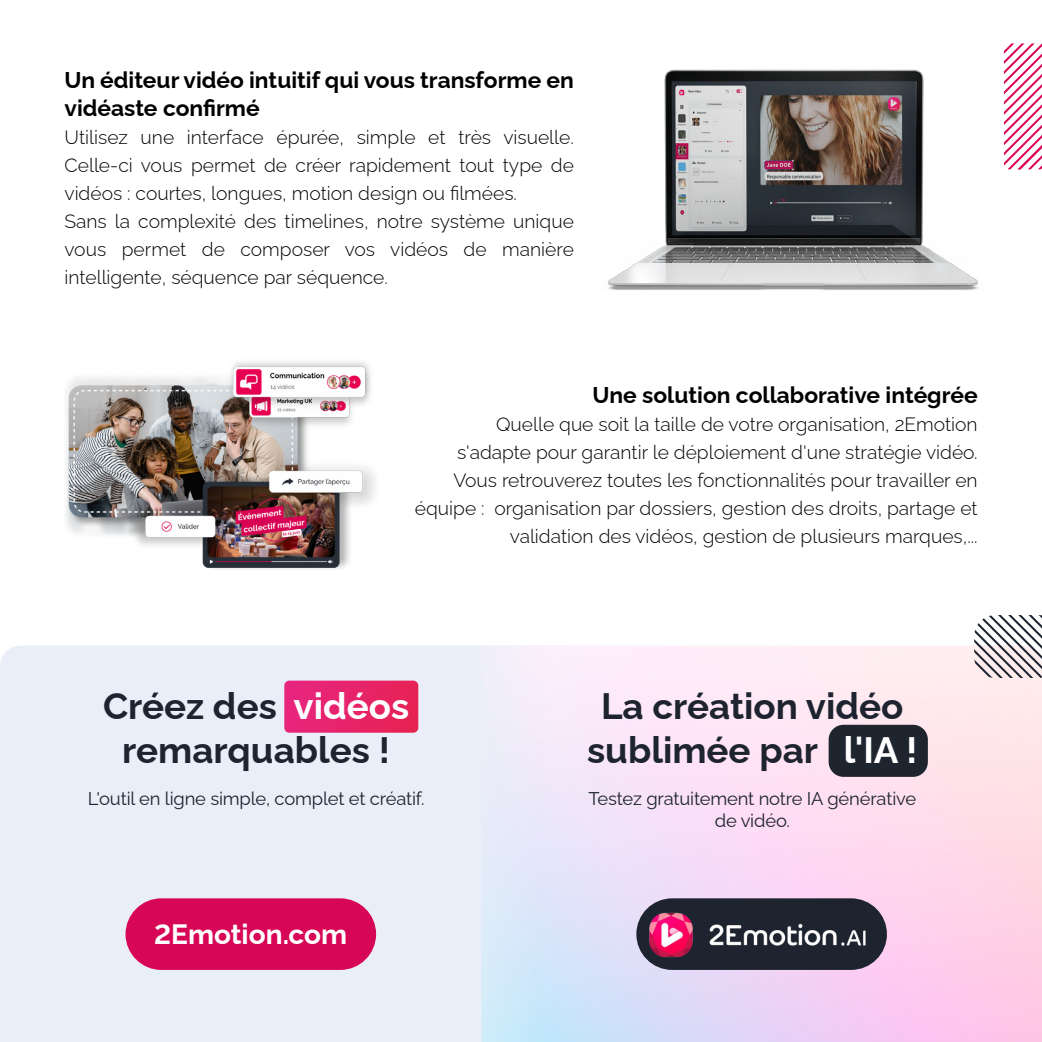
<style>
.page{position:relative;width:1042px;height:1042px;background:#fff}
.page>*{position:absolute;margin:0;border:0;box-sizing:border-box;transform-origin:0 0}
.t1{font:700 36.75px/44.1px "Raleway";color:#1e242f;text-align:center}
.t2{font:700 28px "Raleway";color:#fff}
.t3{font:700 22.75px/28px "Raleway";color:#000}
.t4{font:300 19.25px/28px "Raleway";color:#000}
.t5{font:18.38px/22.1px "Raleway";letter-spacing:-.01em;color:#1e242f;text-align:center}
.s1{color:#fff}
</style>
<div class="page">
<div style="left:0;top:645px;width:481px;height:397px;background:#e9eef8"></div>
<div style="left:284px;top:680px;width:134px;height:53px;background:linear-gradient(to right,#e7257f,#e72254);border-radius:5px"></div>
<svg style="left:1004px;top:43px;width:38px;height:127px"></svg>
<div style="left:126px;top:898px;width:250px;height:72px;background:#d80656;border-radius:36px"></div>
<div style="left:636px;top:898px;width:251px;height:72px;background:#1e242f;border-radius:36px"></div>
<svg style="left:974px;top:615px;width:68px;height:63px"></svg>
<img style="left:608px;top:69px;width:370px;height:221px">
<img style="left:66px;top:362px;width:309px;height:207px">
<img style="left:649px;top:912px;width:217px;height:45px">
<div style="left:828px;top:725px;width:100px;height:52px;background:#1e252f;border-radius:15px"></div>
<p class="t3" style="left:64px;top:64px;width:511px">Un éditeur vidéo intuitif qui vous transforme en vidéaste confirmé</p>
<p class="t4" style="left:64px;top:121px;width:511px">Utilisez une interface épurée, simple et très visuelle.<br>Celle-ci vous permet de créer rapidement tout type de vidéos : courtes, longues, motion design ou filmées.<br>Sans la complexité des timelines, notre système unique vous permet de composer vos vidéos de manière intelligente, séquence par séquence.</p>
<p class="t3" style="left:592px;top:379px;width:387px">Une solution collaborative intégrée</p>
<p class="t4" style="left:415px;top:408px;width:564px;text-align:right">Quelle que soit la taille de votre organisation, 2Emotion<br>s'adapte pour garantir le déploiement d'une stratégie vidéo.<br>Vous retrouverez toutes les fonctionnalités pour travailler en équipe : organisation par dossiers, gestion des droits, partage et validation des vidéos, gestion de plusieurs marques,...</p>
<h1 class="t1" style="left:103px;top:680px;width:308px">Créez des <span class="s1">vidéos </span>remarquables !</h1>
<p class="t5" style="left:88px;top:785px;width:338px">L'outil en ligne simple, complet et créatif.</p>
<p class="t5" style="left:588px;top:785px;width:329px">Testez gratuitement notre IA générative de vidéo.</p>
<h1 class="t1" style="left:587px;top:680px;width:332px">La création vidéo sublimée par <span class="s1">l'IA !</span></h1>
<h2 class="t2" style="left:154px;top:911px;width:195px">2Emotion.com</h2>
</div>
